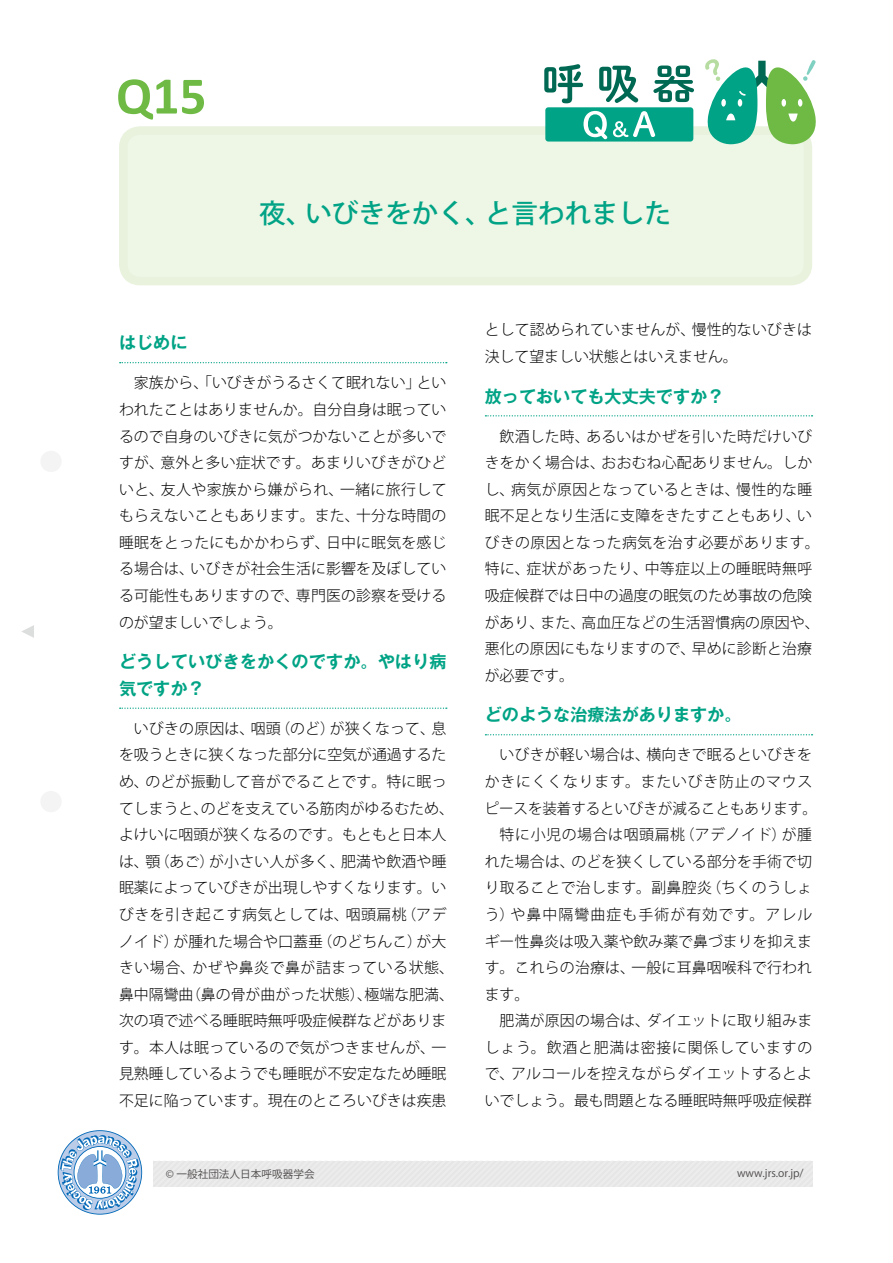
<style>
.page{position:relative;width:893px;height:1263px;background:#fff}
.page>*{position:absolute;margin:0;border:0;box-sizing:border-box;transform-origin:0 0}
.t1{font:700 53.1px "Calibri";color:#6eba44}
.t2{font:500 26.55px "Koz Go Pro";color:#00a385}
.t3{font:700 17.1px/26.5px "Gothic MB101 Pro De";color:#00a385}
.t4{font:300 14.85px/26.5px "Koz Go Pro";letter-spacing:.01em;color:#000}
.t5{font:300 14.85px "Koz Go Pro";letter-spacing:.055em;color:#000}
.t6{font:300 14.85px "Koz Go Pro";letter-spacing:.04em;color:#000}
.t7{font:300 14.85px "Koz Go Pro";letter-spacing:.075em;color:#000}
.t8{font:10.65px "Koz Go Pro";color:#4c4948}
</style>
<div class="page">
<div style="left:153px;top:1161px;width:659px;height:25px;background:#e8e8e8"></div>
<svg style="left:58px;top:1130px;width:84px;height:84px"></svg>
<svg style="left:22px;top:625px;width:12px;height:13px"></svg>
<div style="left:40px;top:451px;width:22px;height:21px;background:#f4f4f4;border-radius:50%"></div>
<div style="left:40px;top:791px;width:22px;height:21px;background:#f4f4f4;border-radius:50%"></div>
<div style="left:123px;top:131px;width:685px;height:150px;background:#eef6e6;border-radius:17px"></div>
<div style="left:119px;top:126px;width:693px;height:159px;border:9px solid #e8f2dd;border-radius:17px"></div>
<svg style="left:120px;top:362px;width:327px;height:1px"></svg>
<svg style="left:120px;top:707px;width:327px;height:2px"></svg>
<svg style="left:485px;top:415px;width:327px;height:1px"></svg>
<svg style="left:485px;top:734px;width:327px;height:1px"></svg>
<svg style="left:544px;top:64px;width:39px;height:39px"></svg>
<svg style="left:599px;top:66px;width:39px;height:37px"></svg>
<svg style="left:653px;top:66px;width:41px;height:36px"></svg>
<div style="left:545px;top:107px;width:148px;height:35px;background:#00a385;border-radius:3px"></div>
<svg style="left:583px;top:111px;width:24px;height:28px"></svg>
<svg style="left:613px;top:111px;width:42px;height:26px"></svg>
<svg style="left:705px;top:59px;width:111px;height:86px"></svg>
<h1 class="t1" style="left:116px;top:62px;width:92px">Q15</h1>
<h2 class="t2" style="left:259px;top:196px;width:413px">夜、いびきをかく、と言われました</h2>
<p class="t3" style="left:119px;top:327px;width:70px">はじめに</p>
<p class="t4" style="left:119px;top:370px;width:329px;text-align:justify;text-indent:15px">家族から、「いびきがうるさくて眠れない」といわれたことはありませんか。自分自身は眠っているので自身のいびきに気がつかないことが多いですが、意外と多い症状です。あまりいびきがひどいと、友人や家族から嫌がられ、一緒に旅行してもらえないこともあります。また、十分な時間の睡眠をとったにもかかわらず、日中に眠気を感じる場合は、いびきが社会生活に影響を及ぼしている可能性もありますので、専門医の診察を受けるのが望ましいでしょう。</p>
<p class="t3" style="left:119px;top:646px;width:329px">どうしていびきをかくのですか。やはり病気ですか？</p>
<p class="t4" style="left:119px;top:715px;width:336px;text-align:center">いびきの原因は、咽頭（のど）が狭くなって、息<br>を吸うときに狭くなった部分に空気が通過するため、のどが振動して音がでることです。特に眠ってしまうと、のどを支えている筋肉がゆるむため、よけいに咽頭が狭くなるのです。もともと日本人は、顎（あご）が小さい人が多く、肥満や飲酒や睡眠薬によっていびきが出現しやすくなります。いびきを引き起こす病気としては、咽頭扁桃（アデノイド）が腫れた場合や口蓋垂（のどちんこ）が大きい場合、かぜや鼻炎で鼻が詰まっている状態、鼻中隔彎曲（鼻の骨が曲がった状態）、極端な肥満、次の項で述べる睡眠時無呼吸症候群などがあります。本人は眠っているので気がつきませんが、一見熟睡しているようでも睡眠が不安定なため睡眠不足に陥っています。現在のところいびきは疾患</p>
<p class="t4" style="left:485px;top:317px;width:329px">として認められていませんが、慢性的ないびきは決して望ましい状態とはいえません。</p>
<p class="t3" style="left:485px;top:381px;width:241px">放っておいても大丈夫ですか？</p>
<p class="t4" style="left:485px;top:423px;width:336px;text-indent:15px">飲酒した時、あるいはかぜを引いた時だけいびきをかく場合は、おおむね心配ありません。しかし、病気が原因となっているときは、慢性的な睡眠不足となり生活に支障をきたすこともあり、いびきの原因となった病気を治す必要があります。特に、症状があったり、中等症以上の睡眠時無呼吸症候群では日中の過度の眠気のため事故の危険があり、また、高血圧などの生活習慣病の原因や、悪化の原因にもなりますので、早めに診断と治療が必要です。</p>
<p class="t3" style="left:485px;top:699px;width:258px">どのような治療法がありますか。</p>
<p class="t4" style="left:500px;top:742px;width:314px">いびきが軽い場合は、横向きで眠るといびきを</p>
<p class="t5" style="left:485px;top:772px;width:329px">かきにくくなります。またいびき防止のマウス</p>
<p class="t4" style="left:485px;top:795px;width:334px">ピースを装着するといびきが減ることもあります。</p>
<p class="t6" style="left:500px;top:825px;width:314px">特に小児の場合は咽頭扁桃（アデノイド）が腫</p>
<p class="t4" style="left:485px;top:848px;width:329px">れた場合は、のどを狭くしている部分を手術で切</p>
<p class="t4" style="left:485px;top:875px;width:329px">り取ることで治します。副鼻腔炎（ちくのうしょ</p>
<p class="t7" style="left:485px;top:905px;width:329px">う）や鼻中隔彎曲症も手術が有効です。アレル</p>
<p class="t4" style="left:485px;top:928px;width:329px">ギー性鼻炎は吸入薬や飲み薬で鼻づまりを抑えま</p>
<p class="t4" style="left:485px;top:954px;width:329px">す。これらの治療は、一般に耳鼻咽喉科で行われ</p>
<p class="t4" style="left:485px;top:981px;width:46px">ます。</p>
<p class="t4" style="left:500px;top:1008px;width:314px">肥満が原因の場合は、ダイエットに取り組みま</p>
<p class="t5" style="left:485px;top:1038px;width:329px">しょう。飲酒と肥満は密接に関係していますの</p>
<p class="t4" style="left:485px;top:1061px;width:329px">で、アルコールを控えながらダイエットするとよ</p>
<p class="t4" style="left:485px;top:1087px;width:329px">いでしょう。最も問題となる睡眠時無呼吸症候群</p>
<p class="t8" style="left:166px;top:1167px;width:150px">© 一般社団法人日本呼吸器学会</p>
<p class="t8" style="left:737px;top:1166px;width:68px">www.jrs.or.jp/</p>
</div>
